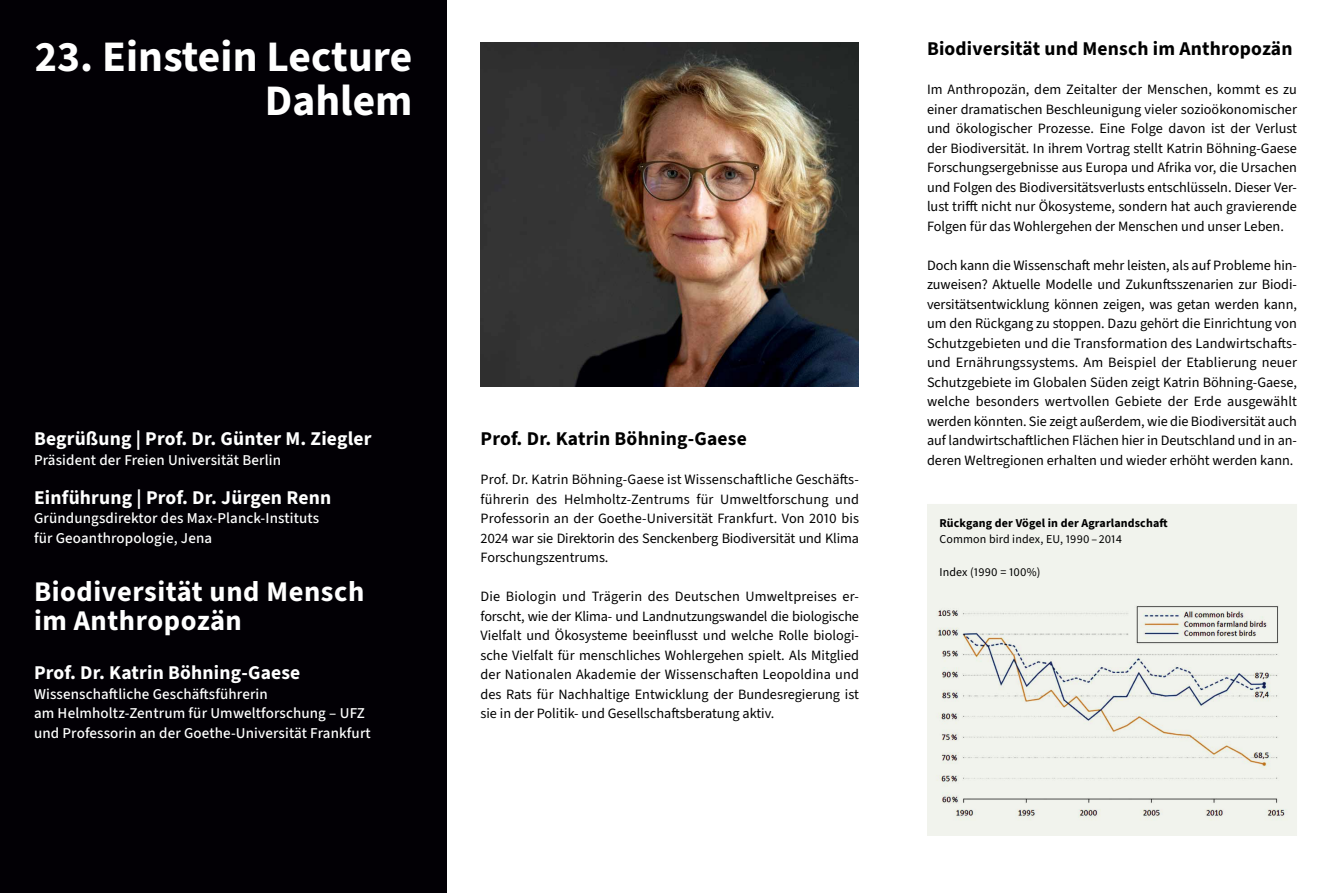
<style>
.page{position:relative;width:1331px;height:893px;background:#fff}
.page>*{position:absolute;margin:0;border:0;box-sizing:border-box;transform-origin:0 0}
.t1{font:700 43.5px/43.5px "Source Sans 3";color:#fff;text-align:right}
.t2{font:700 28.5px/28.5px "Source Sans 3";letter-spacing:.02em;color:#fff}
.t3{font:700 19.5px "Source Sans 3";letter-spacing:.01em;color:#fff}
.t4{font:700 19.5px "Source Sans 3";letter-spacing:.01em;color:#000}
.t5{font:500 15px/19.5px "Source Sans 3";letter-spacing:.01em;color:#fff}
.t6{font:14.25px/19.5px "Source Sans 3";color:#000;text-align:justify}
.t7{font:12px "Source Sans 3";letter-spacing:.01em;color:#000}
.t8{font:700 12px "Source Sans 3";letter-spacing:.01em;color:#000}
</style>
<div class="page">
<div style="left:0;top:0;width:446px;height:893px;background:#020005"></div>
<img style="left:480px;top:42px;width:378px;height:344px">
<img style="left:927px;top:504px;width:370px;height:331px">
<h1 class="t1" style="left:35px;top:35px;width:379px">23. Einstein Lecture<br>Dahlem</h1>
<h3 class="t3" style="left:34px;top:426px;width:339px">Begrüßung | Prof. Dr. Günter M. Ziegler</h3>
<p class="t5" style="left:34px;top:450px;width:249px">Präsident der Freien Universität Berlin</p>
<h3 class="t3" style="left:34px;top:485px;width:299px">Einführung | Prof. Dr. Jürgen Renn</h3>
<p class="t5" style="left:34px;top:509px;width:287px">Gründungsdirektor des Max-Planck-Instituts für Geoanthropologie, Jena</p>
<h2 class="t2" style="left:34px;top:577px;width:332px">Biodiversität und Mensch im Anthropozän</h2>
<h3 class="t3" style="left:34px;top:660px;width:268px">Prof. Dr. Katrin Böhning-Gaese</h3>
<p class="t5" style="left:34px;top:684px;width:338px">Wissenschaftliche Geschäftsführerin<br>am Helmholtz-Zentrum für Umweltforschung – UFZ und Professorin an der Goethe-Universität Frankfurt</p>
<h3 class="t4" style="left:480px;top:426px;width:268px">Prof. Dr. Katrin Böhning-Gaese</h3>
<p class="t6" style="left:480px;top:470px;width:380px">Prof. Dr. Katrin Böhning-Gaese ist Wissenschaftliche Geschäfts&shy;führerin des Helmholtz-Zentrums für Umweltforschung und Professorin an der Goethe-Universität Frankfurt. Von 2010 bis 2024 war sie Direktorin des Senckenberg Biodiversität und Klima Forschungszentrums.</p>
<p class="t6" style="left:480px;top:587px;width:380px">Die Biologin und Trägerin des Deutschen Umweltpreises er&shy;forscht, wie der Klima- und Landnutzungswandel die biologische Vielfalt und Ökosysteme beeinflusst und welche Rolle biologi&shy;sche Vielfalt für menschliches Wohlergehen spielt. Als Mitglied der Nationalen Akademie der Wissenschaften Leopoldina und des Rats für Nachhaltige Entwicklung der Bundesregierung ist sie in der Politik- und Gesellschaftsberatung aktiv.</p>
<h3 class="t4" style="left:927px;top:36px;width:367px">Biodiversität und Mensch im Anthropozän</h3>
<p class="t6" style="left:927px;top:80px;width:371px">Im Anthropozän, dem Zeitalter der Menschen, kommt es zu einer dramatischen Beschleunigung vieler sozioökonomischer und ökologischer Prozesse. Eine Folge davon ist der Verlust der Biodiversität. In ihrem Vortrag stellt Katrin Böhning-Gaese Forschungsergebnisse aus Europa und Afrika vor, die Ursachen und Folgen des Biodiversitätsverlusts entschlüsseln. Dieser Ver&shy;lust trifft nicht nur Ökosysteme, sondern hat auch gravierende Folgen für das Wohlergehen der Menschen und unser Leben.</p>
<p class="t6" style="left:927px;top:255px;width:371px">Doch kann die Wissenschaft mehr leisten, als auf Probleme hin&shy;zuweisen? Aktuelle Modelle und Zukunftsszenarien zur Biodi&shy;versitätsentwicklung können zeigen, was getan werden kann, um den Rückgang zu stoppen. Dazu gehört die Einrichtung von Schutzgebieten und die Transformation des Landwirtschafts&shy;und Ernährungssystems. Am Beispiel der Etablierung neuer Schutzgebiete im Globalen Süden zeigt Katrin Böhning-Gaese, welche besonders wertvollen Gebiete der Erde ausgewählt werden könnten. Sie zeigt außerdem, wie die Biodiversität auch auf landwirtschaftlichen Flächen hier in Deutschland und in an&shy;deren Weltregionen erhalten und wieder erhöht werden kann.</p>
<p class="t8" style="left:939px;top:515px;width:230px">Rückgang der Vögel in der Agrarlandschaft</p>
<p class="t7" style="left:939px;top:532px;width:184px">Common bird index, EU, 1990 – 2014</p>
<p class="t7" style="left:939px;top:565px;width:102px">Index (1990 = 100%)</p>
</div>
